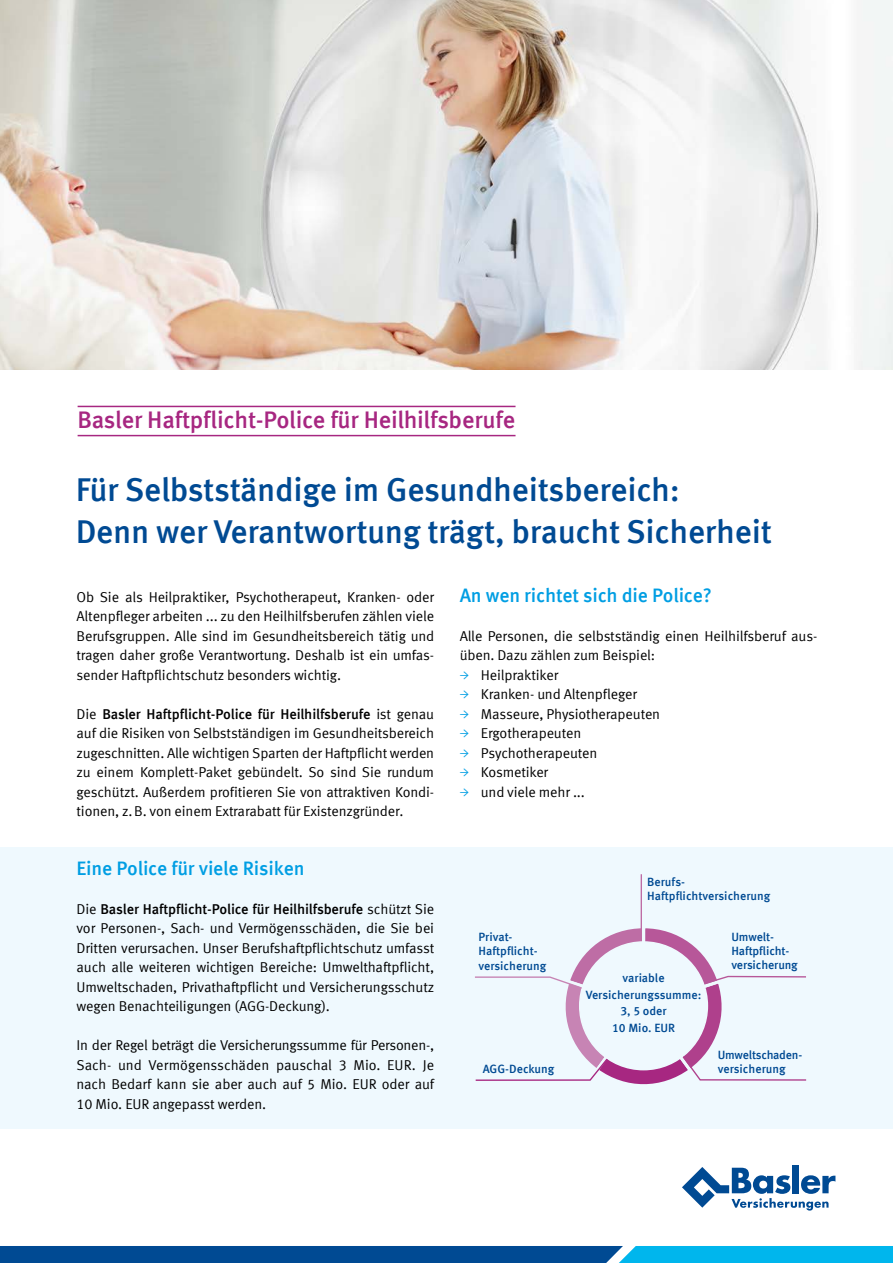
<style>
.page{position:relative;width:893px;height:1263px;background:#fff}
.page>*{position:absolute;margin:0;border:0;box-sizing:border-box;transform-origin:0 0}
.t1{font:500 33px/42px "Meta Offc";letter-spacing:-.01em;color:#004a93}
.t2{font:500 24px "Meta Offc";letter-spacing:-.01em;color:#a72781}
.t3{font:500 19.5px "Meta Offc";letter-spacing:-.01em;color:#009ee3}
.t4{font:14.25px/19.5px "Meta Offc Norm";letter-spacing:-.01em;color:#000;text-align:justify}
.t5{font:500 14.25px "Meta Offc";letter-spacing:-.01em;color:#000}
.t6{font:500 12px/14.2px "Meta Offc";letter-spacing:-.005em;color:#004a93}
.s1{font-family:"Meta Offc Norm";font-weight:400}
.s2{font-family:"Minion Pro";font-weight:600;color:#009ee3}
</style>
<div class="page">
<img style="left:0;top:0;width:893px;height:370px">
<div style="left:793px;top:1165px;width:6px;height:28px;background:#004a93"></div>
<svg style="left:682px;top:1167px;width:153px;height:43px"></svg>
<svg style="left:0;top:1246px;width:893px;height:17px;background:#036caf"></svg>
<hr style="left:78px;top:406px;width:437px;height:1px;background:#a72781">
<hr style="left:78px;top:435px;width:437px;height:1px;background:#a72781">
<div style="left:0;top:847px;width:893px;height:281px;background:#eff9fe"></div>
<hr style="left:641px;top:874px;width:1px;height:66px;background:#be6da5">
<svg style="left:475px;top:923px;width:332px;height:162px"></svg>
<h2 class="t2" style="left:78px;top:406px;width:439px">Basler Haftpflicht-Police für Heilhilfsberufe</h2>
<h1 class="t1" style="left:76px;top:470px;width:698px">Für Selbstständige im Gesundheitsbereich:<br>Denn wer Verantwortung trägt, braucht Sicherheit</h1>
<p class="t4" style="left:77px;top:587px;width:359px">Ob Sie als Heilpraktiker, Psychotherapeut, Kranken- oder Altenpfleger arbeiten ... zu den Heilhilfsberufen zählen viele Berufsgruppen. Alle sind im Gesundheitsbereich tätig und tragen daher große Verantwortung. Deshalb ist ein umfas&shy;sender Haftpflichtschutz besonders wichtig.</p>
<p class="t5" style="left:77px;top:705px;width:359px"><span class="s1">Die</span> Basler Haftpflicht-Police für Heilhilfsberufe <span class="s1">ist genau</span></p>
<p class="t4" style="left:77px;top:724px;width:359px">auf die Risiken von Selbstständigen im Gesundheitsbereich zugeschnitten. Alle wichtigen Sparten der Haftpflicht werden zu einem Komplett-Paket gebündelt. So sind Sie rundum geschützt. Außerdem profitieren Sie von attraktiven Kondi&shy;tionen, z.B. von einem Extrarabatt für Existenzgründer.</p>
<h3 class="t3" style="left:77px;top:857px;width:230px">Eine Police für viele Risiken</h3>
<p class="t5" style="left:77px;top:900px;width:359px"><span class="s1">Die</span> Basler Haftpflicht-Police für Heilhilfsberufe <span class="s1">schützt Sie</span></p>
<p class="t4" style="left:77px;top:919px;width:359px">vor Personen-, Sach- und Vermögensschäden, die Sie bei Dritten verursachen. Unser Berufshaftpflichtschutz umfasst auch alle weiteren wichtigen Bereiche: Umwelthaftpflicht, Umweltschaden, Privathaftpflicht und Versicherungsschutz wegen Benachteiligungen (AGG-Deckung).</p>
<p class="t4" style="left:77px;top:1036px;width:359px">In der Regel beträgt die Versicherungssumme für Personen-, Sach- und Vermögensschäden pauschal 3 Mio. EUR. Je nach Bedarf kann sie aber auch auf 5 Mio. EUR oder auf 10 Mio. EUR angepasst werden.</p>
<h3 class="t3" style="left:460px;top:584px;width:254px">An wen richtet sich die Police?</h3>
<p class="t4" style="left:460px;top:626px;width:359px">Alle Personen, die selbstständig einen Heilhilfsberuf aus&shy;üben. Dazu zählen zum Beispiel:</p>
<p class="t4" style="left:460px;top:665px;width:100px"><span class="s2">→</span> Heilpraktiker</p>
<p class="t4" style="left:460px;top:685px;width:179px"><span class="s2">→</span> Kranken- und Altenpfleger</p>
<p class="t4" style="left:460px;top:704px;width:202px"><span class="s2">→</span> Masseure, Physiotherapeuten</p>
<p class="t4" style="left:460px;top:724px;width:123px"><span class="s2">→</span> Ergotherapeuten</p>
<p class="t4" style="left:460px;top:743px;width:139px"><span class="s2">→</span> Psychotherapeuten</p>
<p class="t4" style="left:460px;top:763px;width:90px"><span class="s2">→</span> Kosmetiker</p>
<p class="t4" style="left:460px;top:782px;width:127px"><span class="s2">→</span> und viele mehr ...</p>
<p class="t6" style="left:478px;top:930px;width:69px">Privat-<br>Haftpflicht&shy;versicherung</p>
<p class="t6" style="left:647px;top:875px;width:125px">Berufs-<br>Haftpflichtversicherung</p>
<p class="t6" style="left:731px;top:930px;width:68px">Umwelt-<br>Haftpflicht&shy;versicherung</p>
<p class="t6" style="left:586px;top:970px;width:117px;line-height:16.5px;text-align:center">variable<br>Versicherungssumme:<br>3, 5 oder<br>10 Mio. EUR</p>
<p class="t6" style="left:603px;top:993px;width:84px;line-height:16.5px;text-align:center">5 Mio. EUR oder<br>10 Mio. EUR</p>
<p class="t6" style="left:718px;top:1048px;width:86px">Umweltschaden-</p>
<p class="t6" style="left:483px;top:1062px;width:73px">AGG-Deckung</p>
<p class="t6" style="left:718px;top:1062px;width:69px">versicherung</p>
</div>
